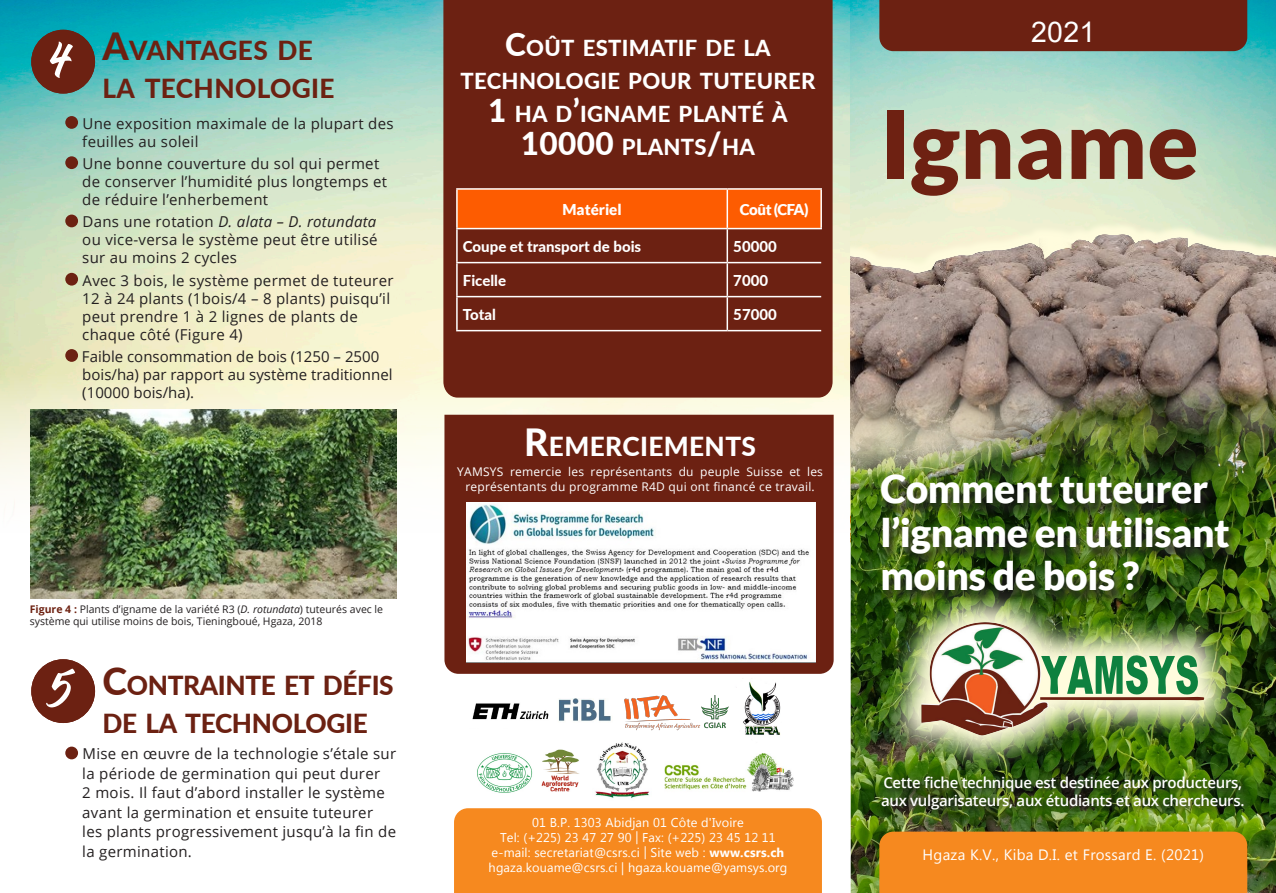
<style>
.page{position:relative;width:1276px;height:893px;background:#fff}
.page>*{position:absolute;margin:0;border:0;box-sizing:border-box;transform-origin:0 0}
.t1{font:900 94.5px "Lato";color:#6e2112}
.t2{font:56.25px "Julietta";color:#fff}
.t3{font:900 39px/43.5px "Lato";letter-spacing:-.01em;color:#fff}
.t4{font:28.5px "Arial";color:#fff}
.t5{font:800 26.25px/37.5px "Lato";letter-spacing:-.015em;color:#6c2112}
.t6{font:800 26.25px/37.5px "Lato";letter-spacing:.015em;color:#6c2112}
.t7{font:800 26.25px "Lato";letter-spacing:.015em;color:#fff}
.t8{font:800 22.05px/33px "Lato";letter-spacing:.015em;color:#fff;text-align:center}
.t9{font:15px/18px "Open Sans";letter-spacing:.02em;color:#231f20}
.t10{font:600 15px/18px "Open Sans";letter-spacing:-.02em;color:#fff}
.t11{font:15px/18px "Open Sans";color:#231f20}
.t12{font:800 15px "Lato";color:#fff}
.t13{font:15px "Microsoft Tai Le";letter-spacing:.02em;color:#fff}
.t14{font:900 15px "Lato";color:#fff}
.t15{font:12.75px "Microsoft Tai Le";letter-spacing:.01em;color:#fff}
.t16{font:12px/14.4px "Open Sans";letter-spacing:.02em;color:#fff;text-align:center}
.t17{font:10.5px/12.6px "Open Sans";color:#231f20}
.s1{font-size:37.5px}
.s2{font-style:italic}
.s3{font-weight:700;color:#6e2212}
.s4{font-size:31.5px}
.s5{font-weight:700}
</style>
<div class="page">
<img style="left:0;top:0;width:850px;height:543px">
<img style="left:850px;top:0;width:426px;height:221px">
<img style="left:848px;top:338px;width:428px;height:555px">
<svg style="left:850px;top:221px;width:426px;height:13px;background:#e9eecf"></svg>
<img style="left:850px;top:234px;width:426px;height:277px">
<img style="left:883px;top:584px;width:359px;height:189px">
<svg style="left:1048px;top:654px;width:156px;height:47px;background:#88b687"></svg>
<img style="left:921px;top:622px;width:127px;height:113px">
<div style="left:443px;top:0;width:389px;height:398px;background:#6c2112"></div>
<div style="left:879px;top:832px;width:368px;height:61px;background:#f6891f"></div>
<div style="left:31px;top:30px;width:64px;height:64px;background:#6c2112;border-radius:50%"></div>
<div style="left:31px;top:659px;width:64px;height:64px;background:#6c2112;border-radius:50%"></div>
<div style="left:65px;top:116px;width:13px;height:13px;background:#6c2112;border-radius:50%"></div>
<div style="left:65px;top:156px;width:13px;height:13px;background:#6c2112;border-radius:50%"></div>
<div style="left:65px;top:215px;width:13px;height:12px;background:#6c2112;border-radius:50%"></div>
<div style="left:65px;top:273px;width:13px;height:13px;background:#6c2112;border-radius:50%"></div>
<div style="left:65px;top:349px;width:13px;height:13px;background:#6c2112;border-radius:50%"></div>
<div style="left:458px;top:190px;width:362px;height:38px;background:#fd5c01"></div>
<hr style="left:456px;top:188px;width:271px;height:2px;background:#fff">
<hr style="left:456px;top:190px;width:2px;height:38px;background:#fff">
<hr style="left:727px;top:188px;width:95px;height:2px;background:#fff">
<hr style="left:726px;top:190px;width:2px;height:38px;background:#fff">
<hr style="left:820px;top:190px;width:2px;height:38px;background:#fff">
<hr style="left:456px;top:228px;width:271px;height:1px;background:#fff">
<hr style="left:456px;top:229px;width:2px;height:33px;background:#fff">
<hr style="left:727px;top:228px;width:95px;height:1px;background:#fff">
<hr style="left:726px;top:229px;width:2px;height:33px;background:#fff">
<hr style="left:456px;top:262px;width:271px;height:1px;background:#fff">
<hr style="left:456px;top:263px;width:2px;height:33px;background:#fff">
<hr style="left:727px;top:262px;width:94px;height:1px;background:#fff">
<hr style="left:726px;top:263px;width:2px;height:33px;background:#fff">
<hr style="left:456px;top:296px;width:271px;height:1px;background:#fff">
<hr style="left:456px;top:297px;width:2px;height:33px;background:#fff">
<hr style="left:727px;top:296px;width:94px;height:1px;background:#fff">
<hr style="left:726px;top:297px;width:2px;height:33px;background:#fff">
<hr style="left:456px;top:330px;width:271px;height:1px;background:#fff">
<hr style="left:727px;top:330px;width:94px;height:1px;background:#fff">
<div style="left:65px;top:747px;width:13px;height:12px;background:#6c2112;border-radius:50%"></div>
<div style="left:878px;top:476px;width:361px;height:129px;background:#231f20;opacity:.89"></div>
<img style="left:30px;top:409px;width:367px;height:189px">
<div style="left:879px;top:0;width:368px;height:51px;background:#6c2112"></div>
<div style="left:879px;top:773px;width:374px;height:46px;background:#231f20;opacity:.88"></div>
<div style="left:444px;top:415px;width:389px;height:259px;background:#6c2112"></div>
<div style="left:454px;top:808px;width:368px;height:85px;background:#f6891f"></div>
<img style="left:466px;top:502px;width:349px;height:160px">
<img style="left:472px;top:703px;width:77px;height:17px">
<img style="left:624px;top:695px;width:95px;height:35px">
<img style="left:719px;top:682px;width:62px;height:53px">
<img style="left:477px;top:753px;width:47px;height:40px">
<img style="left:524px;top:749px;width:55px;height:43px">
<img style="left:595px;top:742px;width:54px;height:57px">
<img style="left:664px;top:753px;width:130px;height:39px">
<img style="left:558px;top:699px;width:53px;height:22px">
<p class="t2" style="left:51px;top:33px;width:24px">4</p>
<p class="t6" style="left:102px;top:31px;width:234px"><span class="s1">A</span>VANTAGES DE<br>LA TECHNOLOGIE</p>
<p class="t9" style="left:82px;top:114px;width:313px">Une exposition maximale de la plupart des feuilles au soleil</p>
<p class="t9" style="left:82px;top:154px;width:306px">Une bonne couverture du sol qui permet de conserver l’humidité plus longtemps et de réduire l’enherbement</p>
<p class="t9" style="left:82px;top:212px;width:297px;text-align:justify">Dans une rotation <span class="s2">D. alata – D. rotundata </span>ou vice-versa le système peut être utilisé sur au moins 2 cycles</p>
<p class="t9" style="left:82px;top:271px;width:313px">Avec 3 bois, le système permet de tuteurer 12 à 24 plants (1bois/4 – 8 plants) puisqu’il peut prendre 1 à 2 lignes de plants de chaque côté (Figure 4)</p>
<p class="t11" style="left:82px;top:347px;width:312px">Faible consommation de bois (1250 – 2500 bois/ha) par rapport au système traditionnel (10000 bois/ha).</p>
<p class="t17" style="left:30px;top:602px;width:355px"><span class="s3">Figure 4 :</span> Plants d’igname de la variété R3 (<span class="s2">D. rotundata</span>) tuteurés avec le système qui utilise moins de bois, Tieningboué, Hgaza, 2018</p>
<p class="t2" style="left:52px;top:662px;width:24px">5</p>
<p class="t5" style="left:102px;top:666px;width:293px"><span class="s1">C</span>ONTRAINTE ET DÉFIS<br>DE LA TECHNOLOGIE</p>
<p class="t9" style="left:82px;top:744px;width:315px;line-height:19.5px">Mise en œuvre de la technologie s’étale sur la période de germination qui peut durer<br>2 mois. Il faut d’abord installer le système avant la germination et ensuite tuteurer les plants progressivement jusqu’à la fin de la germination.</p>
<p class="t8" style="left:460px;top:31px;width:356px"><span class="s4">C</span>OÛT ESTIMATIF DE LA<br>TECHNOLOGIE POUR TUTEURER<br><span class="s4">1</span> HA D<span class="s4">’</span>IGNAME PLANTÉ À<br><span class="s4">10000</span> PLANTS<span class="s4">/</span>HA</p>
<p class="t14" style="left:562px;top:201px;width:61px">Matériel</p>
<p class="t14" style="left:740px;top:201px;width:70px">Coût (CFA)</p>
<p class="t12" style="left:463px;top:235px;width:180px">Coupe et transport de bois</p>
<p class="t12" style="left:733px;top:235px;width:45px">50000</p>
<p class="t12" style="left:463px;top:269px;width:45px">Ficelle</p>
<p class="t12" style="left:733px;top:269px;width:36px">7000</p>
<p class="t12" style="left:463px;top:303px;width:34px">Total</p>
<p class="t12" style="left:733px;top:303px;width:45px">57000</p>
<p class="t7" style="left:524px;top:427px;width:233px"><span class="s1">R</span>EMERCIEMENTS</p>
<p class="t16" style="left:457px;top:464px;width:367px">YAMSYS remercie les représentants du peuple Suisse et les représentants du programme R4D qui ont financé ce travail.</p>
<p class="t4" style="left:1031px;top:13px;width:66px">2021</p>
<p class="t1" style="left:880px;top:89px;width:320px">Igname</p>
<p class="t3" style="left:880px;top:466px;width:351px">Comment tuteurer l’igname en utilisant moins de bois ?</p>
<p class="t15" style="left:532px;top:815px;width:213px">01 B.P. 1303 Abidjan 01 Côte d'Ivoire</p>
<p class="t15" style="left:500px;top:830px;width:277px">Tel: (+225) 23 47 27 90 | Fax: (+225) 23 45 12 11</p>
<p class="t15" style="left:492px;top:845px;width:294px">e-mail: secretariat@csrs.ci | Site web : <span class="s5">www.csrs.ch</span></p>
<p class="t15" style="left:489px;top:860px;width:300px">hgaza.kouame@csrs.ci | hgaza.kouame@yamsys.org</p>
<p class="t10" style="left:881px;top:773px;width:365px">Cette fiche technique est destinée aux producteurs, aux vulgarisateurs, aux étudiants et aux chercheurs.</p>
<p class="t13" style="left:922px;top:846px;width:283px">Hgaza K.V., Kiba D.I. et Frossard E. (2021)</p>
</div>
